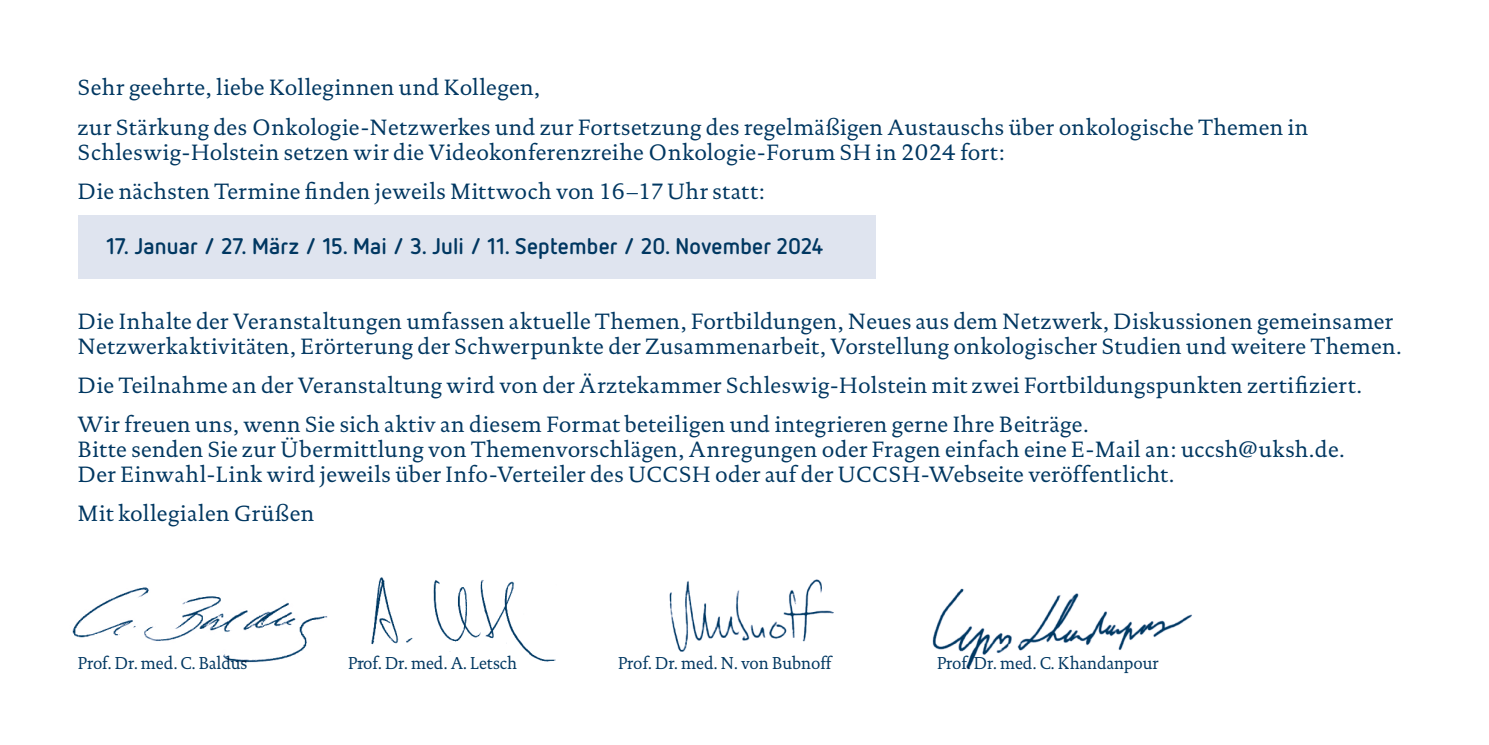
<style>
.page{position:relative;width:1489px;height:745px;background:#fff}
.page>*{position:absolute;margin:0;border:0;box-sizing:border-box;transform-origin:0 0}
.t1{font:22.5px/39.2px "DTL Documenta TOT";letter-spacing:.02em;color:#003761}
.t2{font:700 22.5px "Netto OT";letter-spacing:.01em;color:#003761}
.t3{font:17.5px "DTL Documenta TOT";letter-spacing:-.005em;color:#003761;scale:.95 1}
</style>
<div class="page">
<div style="left:78px;top:214px;width:797px;height:64px;background:#dfe4ef"></div>
<img style="left:72px;top:587px;width:256px;height:76px">
<img style="left:371px;top:577px;width:185px;height:85px">
<img style="left:669px;top:579px;width:165px;height:73px">
<img style="left:932px;top:588px;width:260px;height:81px">
<p class="t1" style="left:78px;top:68px;width:1231px">Sehr geehrte, liebe Kolleginnen und Kollegen,<br>zur Stärkung des Onkologie-Netzwerkes und zur Fortsetzung des regelmäßigen Austauschs über onkologische Themen in</p>
<p class="t1" style="left:78px;top:132px;width:928px">Schleswig-Holstein setzen wir die Videokonferenzreihe Onkologie-Forum SH in 2024 fort:<br>Die nächsten Termine finden jeweils Mittwoch von 16–17Uhr statt:</p>
<p class="t2" style="left:106px;top:231px;width:718px">17. Januar / 27. März / 15. Mai / 3. Juli / 11. September / 20. November 2024</p>
<p class="t1" style="left:78px;top:308px;width:1324px;line-height:25px">Die Inhalte der Veranstaltungen umfassen aktuelle Themen, Fortbildungen, Neues aus dem Netzwerk, Diskussionen gemeinsamer<br>Netzwerkaktivitäten, Erörterung der Schwerpunkte der Zusammenarbeit, Vorstellung onkologischer Studien und weitere Themen.</p>
<p class="t1" style="left:78px;top:365px;width:1285px">Die Teilnahme an der Veranstaltung wird von der Ärztekammer Schleswig-Holstein mit zwei Fortbildungspunkten zertifiziert.<br>Wir freuen uns, wenn Sie sich aktiv an diesem Format beteiligen und integrieren gerne Ihre Beiträge.</p>
<p class="t1" style="left:78px;top:436px;width:1267px;line-height:25px">Bitte senden Sie zur Übermittlung von Themenvorschlägen, Anregungen oder Fragen einfach eine E-Mail an: uccsh@uksh.de.<br>Der Einwahl-Link wird jeweils über Info-Verteiler des UCCSH oder auf der UCCSH-Webseite veröffentlicht.</p>
<p class="t1" style="left:78px;top:493px;width:238px">Mit kollegialen Grüßen</p>
<p class="t3" style="left:78px;top:652px;width:180px">Prof. Dr. med. C. Baldus</p>
<p class="t3" style="left:348px;top:652px;width:179px">Prof. Dr. med. A. Letsch</p>
<p class="t3" style="left:618px;top:652px;width:226px">Prof. Dr. med. N. von Bubnoff</p>
<p class="t3" style="left:937px;top:652px;width:235px">Prof. Dr. med. C. Khandanpour</p>
</div>
